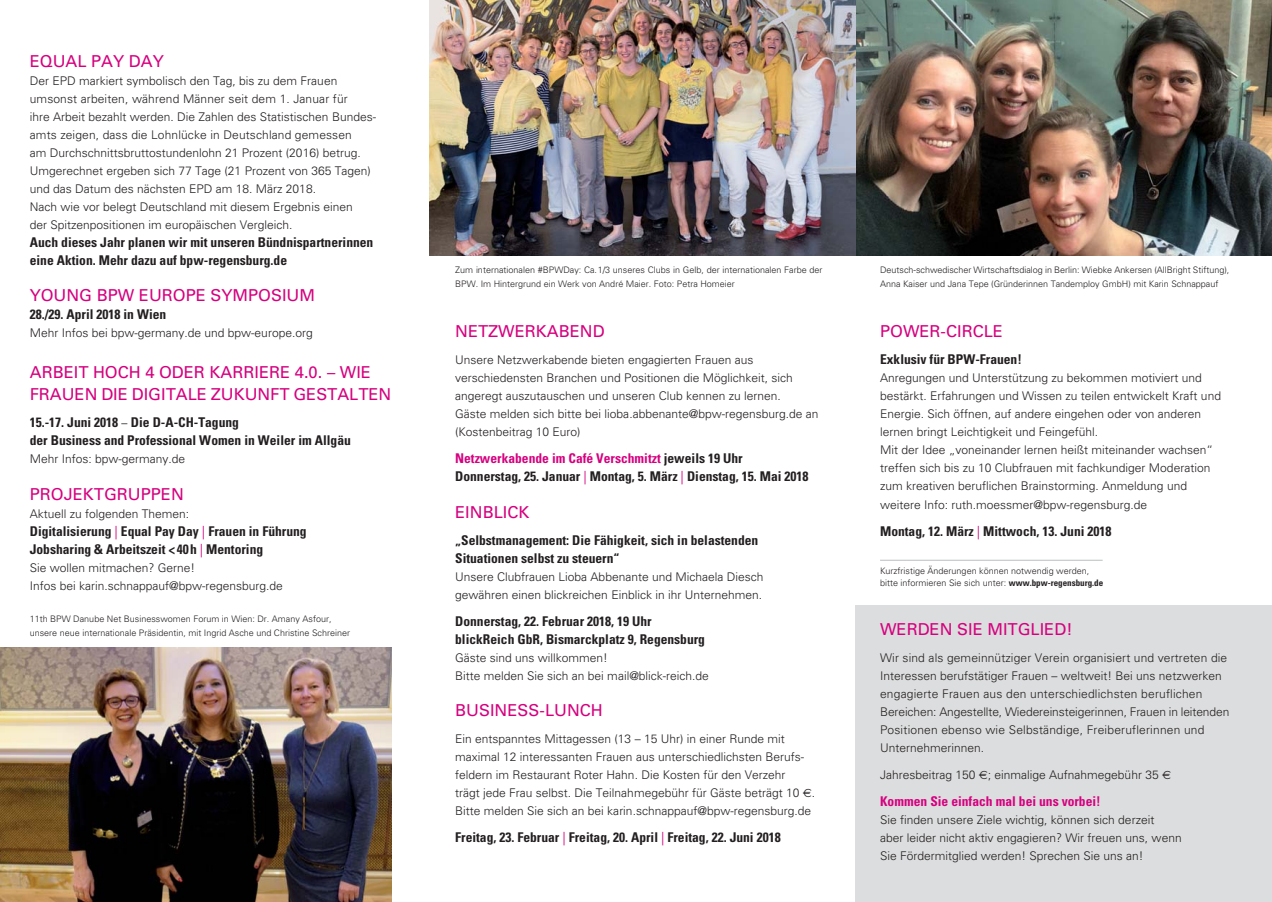
<style>
.page{position:relative;width:1272px;height:902px;background:#fff}
.page>*{position:absolute;margin:0;border:0;box-sizing:border-box;transform-origin:0 0}
.t1{font:16.5px/22.5px "Univers";color:#d6007f}
.t2{font:700 condensed 13.5px/18px "Univers";color:#231f20}
.t3{font:700 condensed 13.5px "Univers";color:#d6007f}
.t4{font:300 12px/18px "Univers";color:#231f20}
.t5{font:300 9px/13.5px "Univers";color:#231f20}
.s1{font-weight:300;font-stretch:normal;font-size:12px}
.s2{font-weight:400;color:#d6007f}
.s3{font-weight:700;font-stretch:condensed}
.s4{color:#d6007f}
</style>
<div class="page">
<div style="left:855px;top:605px;width:416px;height:296px;background:#dcddde"></div>
<img style="left:855px;top:0;width:416px;height:255px">
<hr style="left:880px;top:560px;width:222px;height:1px;background:#bbbdc0">
<img style="left:0;top:647px;width:391px;height:254px">
<img style="left:429px;top:0;width:426px;height:255px">
<h1 class="t1" style="left:30px;top:52px;width:135px">EQUAL PAY DAY</h1>
<p class="t4" style="left:30px;top:73px;width:348px">Der EPD markiert symbolisch den Tag, bis zu dem Frauen umsonst arbeiten, während Männer seit dem 1. Januar für<br>ihre Arbeit bezahlt werden. Die Zahlen des Statistischen Bundes&shy;amts zeigen, dass die Lohnlücke in Deutschland gemessen<br>am Durchschnittsbruttostundenlohn 21 Prozent (2016) betrug.<br>Umgerechnet ergeben sich 77 Tage (21 Prozent von 365 Tagen) und das Datum des nächsten EPD am 18. März 2018.<br>Nach wie vor belegt Deutschland mit diesem Ergebnis einen<br>der Spitzenpositionen im europäischen Vergleich.</p>
<p class="t2" style="left:30px;top:235px;width:345px">Auch dieses Jahr planen wir mit unseren Bündnispartnerinnen eine Aktion. Mehr dazu auf bpw-regensburg.de</p>
<h1 class="t1" style="left:30px;top:286px;width:287px">YOUNG BPW EUROPE SYMPOSIUM</h1>
<p class="t2" style="left:30px;top:307px;width:138px">28./29. April 2018 in Wien</p>
<p class="t4" style="left:30px;top:325px;width:284px">Mehr Infos bei bpw-germany.de und bpw-europe.org</p>
<h1 class="t1" style="left:30px;top:362px;width:363px">ARBEIT HOCH 4 ODER KARRIERE 4.0. – WIE<br>FRAUEN DIE DIGITALE ZUKUNFT GESTALTEN</h1>
<p class="t2" style="left:30px;top:415px;width:322px">15.-17. Juni 2018 <span class="s1">–</span> Die D-A-CH-Tagung<br>der Business and Professional Women in Weiler im Allgäu</p>
<p class="t4" style="left:30px;top:451px;width:157px">Mehr Infos: bpw-germany.de</p>
<h1 class="t1" style="left:30px;top:484px;width:156px">PROJEKTGRUPPEN</h1>
<p class="t4" style="left:30px;top:505px;width:161px">Aktuell zu folgenden Themen:</p>
<p class="t2" style="left:30px;top:523px;width:278px">Digitalisierung <span class="s2">|</span> Equal Pay Day <span class="s2">|</span> Frauen in Führung<br>Jobsharing &amp; Arbeitszeit &lt;40h <span class="s2">|</span> Mentoring</p>
<p class="t4" style="left:30px;top:559px;width:255px">Sie wollen mitmachen? Gerne!<br>Infos bei karin.schnappauf@bpw-regensburg.de</p>
<p class="t5" style="left:880px;top:565px;width:225px;line-height:12px">Kurzfristige Änderungen können notwendig werden, bitte informieren Sie sich unter: <span class="s3">www.bpw-regensburg.de</span></p>
<p class="t5" style="left:30px;top:613px;width:322px">11th BPW Danube Net Businesswomen Forum in Wien: Dr. Amany Asfour, unsere neue internationale Präsidentin, mit Ingrid Asche und Christine Schreiner</p>
<p class="t5" style="left:880px;top:264px;width:351px">Deutsch-schwedischer Wirtschaftsdialog in Berlin: Wiebke Ankersen (AllBright Stiftung),<br>Anna Kaiser und Jana Tepe (Gründerinnen Tandemploy GmbH) mit Karin Schnappauf</p>
<p class="t5" style="left:455px;top:264px;width:369px">Zum internationalen #BPWDay: Ca.1/3 unseres Clubs in Gelb, der internationalen Farbe der<br>BPW. Im Hintergrund ein Werk von André Maier. Foto: Petra Homeier</p>
<h1 class="t1" style="left:880px;top:322px;width:124px">POWER-CIRCLE</h1>
<p class="t2" style="left:880px;top:352px;width:143px">Exklusiv für BPW-Frauen!</p>
<p class="t4" style="left:880px;top:370px;width:342px">Anregungen und Unterstützung zu bekommen motiviert und bestärkt. Erfahrungen und Wissen zu teilen entwickelt Kraft und Energie. Sich öffnen, auf andere eingehen oder von anderen lernen bringt Leichtigkeit und Feingefühl.<br>Mit der Idee „voneinander lernen heißt miteinander wachsen“ treffen sich bis zu 10 Clubfrauen mit fachkundiger Moderation zum kreativen beruflichen Brainstorming. Anmeldung und weitere Info: ruth.moessmer@bpw-regensburg.de</p>
<p class="t2" style="left:880px;top:523px;width:233px">Montag, 12. März <span class="s2">|</span> Mittwoch, 13. Juni 2018</p>
<h1 class="t1" style="left:455px;top:322px;width:151px">NETZWERKABEND</h1>
<p class="t4" style="left:455px;top:352px;width:365px">Unsere Netzwerkabende bieten engagierten Frauen aus verschiedensten Branchen und Positionen die Möglichkeit, sich angeregt auszutauschen und unseren Club kennen zu lernen.<br>Gäste melden sich bitte bei lioba.abbenante@bpw-regensburg.de an (Kostenbeitrag 10 Euro)</p>
<p class="t2" style="left:455px;top:451px;width:355px"><span class="s4">Netzwerkabende im Café Verschmitzt</span> jeweils 19 Uhr<br>Donnerstag, 25. Januar <span class="s2">|</span> Montag, 5. März <span class="s2">|</span> Dienstag, 15. Mai 2018</p>
<h1 class="t1" style="left:455px;top:502px;width:76px">EINBLICK</h1>
<p class="t2" style="left:455px;top:532px;width:304px">„Selbstmanagement: Die Fähigkeit, sich in belastenden<br>Situationen selbst zu steuern“</p>
<p class="t4" style="left:455px;top:568px;width:310px">Unsere Clubfrauen Lioba Abbenante und Michaela Diesch gewähren einen blickreichen Einblick in ihr Unternehmen.</p>
<p class="t2" style="left:455px;top:613px;width:251px">Donnerstag, 22. Februar 2018, 19 Uhr blickReich GbR, Bismarckplatz 9, Regensburg</p>
<p class="t4" style="left:455px;top:649px;width:255px">Gäste sind uns willkommen!<br>Bitte melden Sie sich an bei mail@blick-reich.de</p>
<h1 class="t1" style="left:455px;top:700px;width:149px">BUSINESS-LUNCH</h1>
<p class="t4" style="left:455px;top:730px;width:361px">Ein entspanntes Mittagessen (13 – 15 Uhr) in einer Runde mit maximal 12 interessanten Frauen aus unterschiedlichsten Berufs&shy;feldern im Restaurant Roter Hahn. Die Kosten für den Verzehr<br>trägt jede Frau selbst. Die Teilnahmegebühr für Gäste beträgt 10 €.<br>Bitte melden Sie sich an bei karin.schnappauf@bpw-regensburg.de</p>
<p class="t2" style="left:455px;top:829px;width:327px">Freitag, 23. Februar <span class="s2">|</span> Freitag, 20. April <span class="s2">|</span> Freitag, 22. Juni 2018</p>
<h1 class="t1" style="left:880px;top:619px;width:194px">WERDEN SIE MITGLIED!</h1>
<p class="t4" style="left:880px;top:649px;width:351px">Wir sind als gemeinnütziger Verein organisiert und vertreten die Interessen berufstätiger Frauen – weltweit! Bei uns netzwerken engagierte Frauen aus den unterschiedlichsten beruflichen Bereichen: Angestellte, Wiedereinsteigerinnen, Frauen in leitenden Positionen ebenso wie Selbständige, Freiberuflerinnen und Unternehmerinnen.</p>
<p class="t4" style="left:880px;top:766px;width:292px">Jahresbeitrag 150 €; einmalige Aufnahmegebühr 35 €</p>
<p class="t3" style="left:880px;top:795px;width:222px">Kommen Sie einfach mal bei uns vorbei!</p>
<p class="t4" style="left:880px;top:811px;width:303px">Sie finden unsere Ziele wichtig, können sich derzeit<br>aber leider nicht aktiv engagieren? Wir freuen uns, wenn<br>Sie Fördermitglied werden! Sprechen Sie uns an!</p>
</div>
